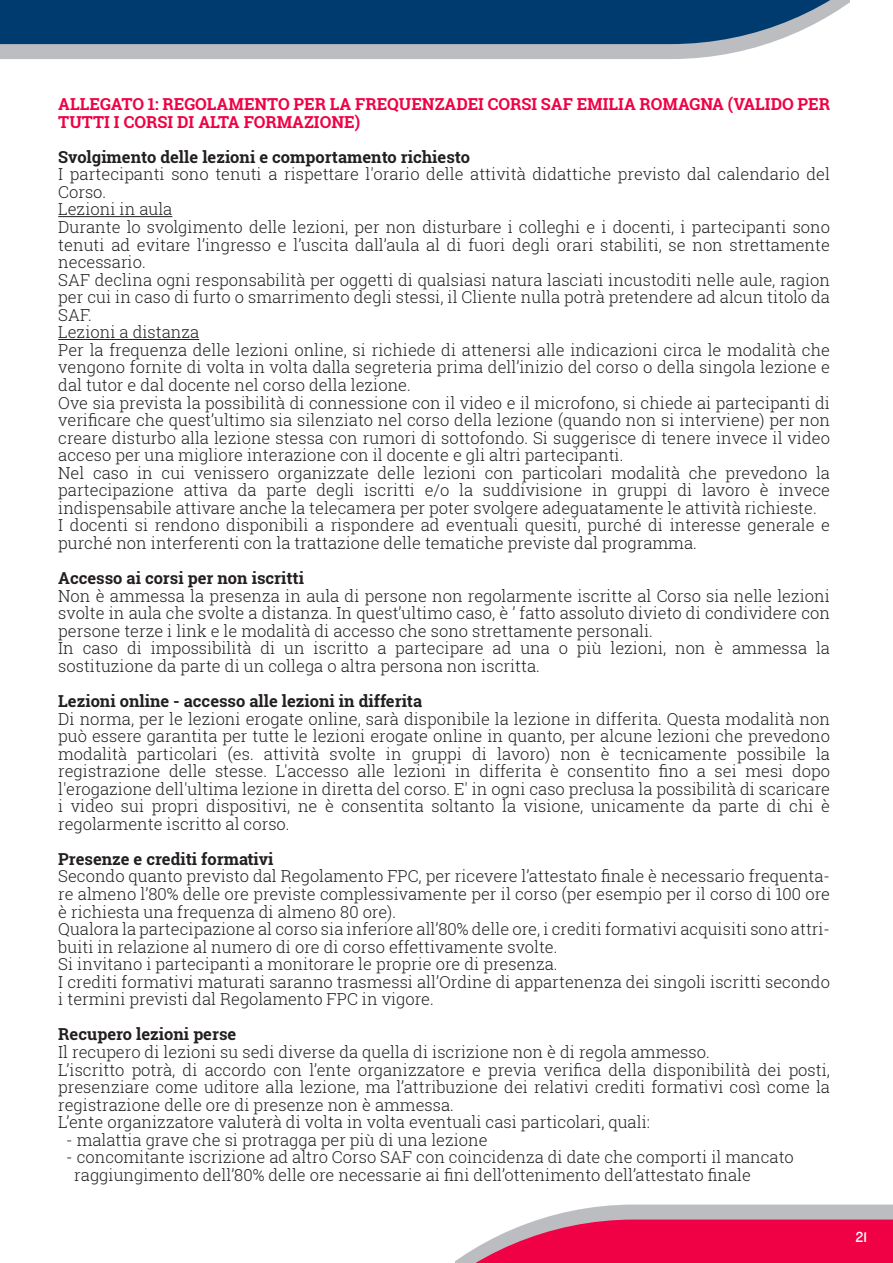
<style>
.page{position:relative;width:893px;height:1263px;background:#fff}
.page>*{position:absolute;margin:0;border:0;box-sizing:border-box;transform-origin:0 0}
.t1{font:300 16.5px/17.5px "Roboto Slab";color:#231f20}
.t2{font:700 16.5px "Roboto Slab";color:#231f20}
.t3{font:700 16.5px/17.5px "Roboto Slab";color:#f00044}
.t4{font:15px "Knockout HTF31 Junior Middlewt";color:#fff}
</style>
<div class="page">
<svg style="left:455px;top:1204px;width:438px;height:59px;background:#e5527d"></svg>
<svg style="left:0;top:44px;width:766px;height:15px;background:#bdbec2"></svg>
<svg style="left:0;top:0;width:849px;height:44px;background:#114878"></svg>
<hr style="left:58px;top:216px;width:114px;height:1px;background:#231f20">
<hr style="left:58px;top:339px;width:141px;height:1px;background:#231f20">
<p class="t3" style="left:58px;top:95px;width:773px">ALLEGATO 1: REGOLAMENTO PER LA FREQUENZADEI CORSI SAF EMILIA ROMAGNA (VALIDO PER<br>TUTTI I CORSI DI ALTA FORMAZIONE)</p>
<p class="t2" style="left:58px;top:145px;width:413px">Svolgimento delle lezioni e comportamento richiesto</p>
<p class="t1" style="left:58px;top:165px;width:773px">I partecipanti sono tenuti a rispettare l'orario delle attività didattiche previsto dal calendario del Corso.<br>Lezioni in aula<br>Durante lo svolgimento delle lezioni, per non disturbare i colleghi e i docenti, i partecipanti sono tenuti ad evitare l’ingresso e l’uscita dall’aula al di fuori degli orari stabiliti, se non strettamente necessario.<br>SAF declina ogni responsabilità per oggetti di qualsiasi natura lasciati incustoditi nelle aule, ragion per cui in caso di furto o smarrimento degli stessi, il Cliente nulla potrà pretendere ad alcun titolo da SAF.<br>Lezioni a distanza<br>Per la frequenza delle lezioni online, si richiede di attenersi alle indicazioni circa le modalità che vengono fornite di volta in volta dalla segreteria prima dell’inizio del corso o della singola lezione e dal tutor e dal docente nel corso della lezione.<br>Ove sia prevista la possibilità di connessione con il video e il microfono, si chiede ai partecipanti di verificare che quest’ultimo sia silenziato nel corso della lezione (quando non si interviene) per non creare disturbo alla lezione stessa con rumori di sottofondo. Si suggerisce di tenere invece il video acceso per una migliore interazione con il docente e gli altri partecipanti.<br>Nel caso in cui venissero organizzate delle lezioni con particolari modalità che prevedono la partecipazione attiva da parte degli iscritti e/o la suddivisione in gruppi di lavoro è invece indispensabile attivare anche la telecamera per poter svolgere adeguatamente le attività richieste.<br>I docenti si rendono disponibili a rispondere ad eventuali quesiti, purché di interesse generale e purché non interferenti con la trattazione delle tematiche previste dal programma.</p>
<p class="t2" style="left:58px;top:567px;width:247px">Accesso ai corsi per non iscritti</p>
<p class="t1" style="left:58px;top:586px;width:773px">Non è ammessa la presenza in aula di persone non regolarmente iscritte al Corso sia nelle lezioni svolte in aula che svolte a distanza. In quest’ultimo caso, è ’ fatto assoluto divieto di condividere con persone terze i link e le modalità di accesso che sono strettamente personali.<br>In caso di impossibilità di un iscritto a partecipare ad una o più lezioni, non è ammessa la sostituzione da parte di un collega o altra persona non iscritta.</p>
<p class="t2" style="left:58px;top:690px;width:365px">Lezioni online - accesso alle lezioni in differita</p>
<p class="t1" style="left:58px;top:709px;width:773px;text-align:justify">Di norma, per le lezioni erogate online, sarà disponibile la lezione in differita. Questa modalità non può essere garantita per tutte le lezioni erogate online in quanto, per alcune lezioni che prevedono modalità particolari (es. attività svolte in gruppi di lavoro) non è tecnicamente possibile la registrazione delle stesse. L'accesso alle lezioni in differita è consentito fino a sei mesi dopo l'erogazione dell'ultima lezione in diretta del corso. E' in ogni caso preclusa la possibilità di scaricare i video sui propri dispositivi, ne è consentita soltanto la visione, unicamente da parte di chi è regolarmente iscritto al corso.</p>
<p class="t2" style="left:58px;top:847px;width:217px">Presenze e crediti formativi</p>
<p class="t1" style="left:58px;top:867px;width:773px">Secondo quanto previsto dal Regolamento FPC, per ricevere l’attestato finale è necessario frequenta&shy;re almeno l’80% delle ore previste complessivamente per il corso (per esempio per il corso di 100 ore è richiesta una frequenza di almeno 80 ore).<br>Qualora la partecipazione al corso sia inferiore all’80% delle ore, i crediti formativi acquisiti sono attri&shy;buiti in relazione al numero di ore di corso effettivamente svolte.<br>Si invitano i partecipanti a monitorare le proprie ore di presenza.<br>I crediti formativi maturati saranno trasmessi all’Ordine di appartenenza dei singoli iscritti secondo i termini previsti dal Regolamento FPC in vigore.</p>
<p class="t2" style="left:58px;top:1023px;width:180px">Recupero lezioni perse</p>
<p class="t1" style="left:58px;top:1043px;width:773px">Il recupero di lezioni su sedi diverse da quella di iscrizione non è di regola ammesso.<br>L’iscritto potrà, di accordo con l’ente organizzatore e previa verifica della disponibilità dei posti, presenziare come uditore alla lezione, ma l’attribuzione dei relativi crediti formativi così come la registrazione delle ore di presenze non è ammessa.<br>L’ente organizzatore valuterà di volta in volta eventuali casi particolari, quali:</p>
<p class="t1" style="left:66px;top:1130px;width:423px">- malattia grave che si protragga per più di una lezione</p>
<p class="t1" style="left:74px;top:1148px;width:721px;text-indent:-8px">- concomitante iscrizione ad altro Corso SAF con coincidenza di date che comporti il mancato raggiungimento dell’80% delle ore necessarie ai fini dell’ottenimento dell’attestato finale</p>
<p class="t4" style="left:855px;top:1229px;width:14px">21</p>
</div>
